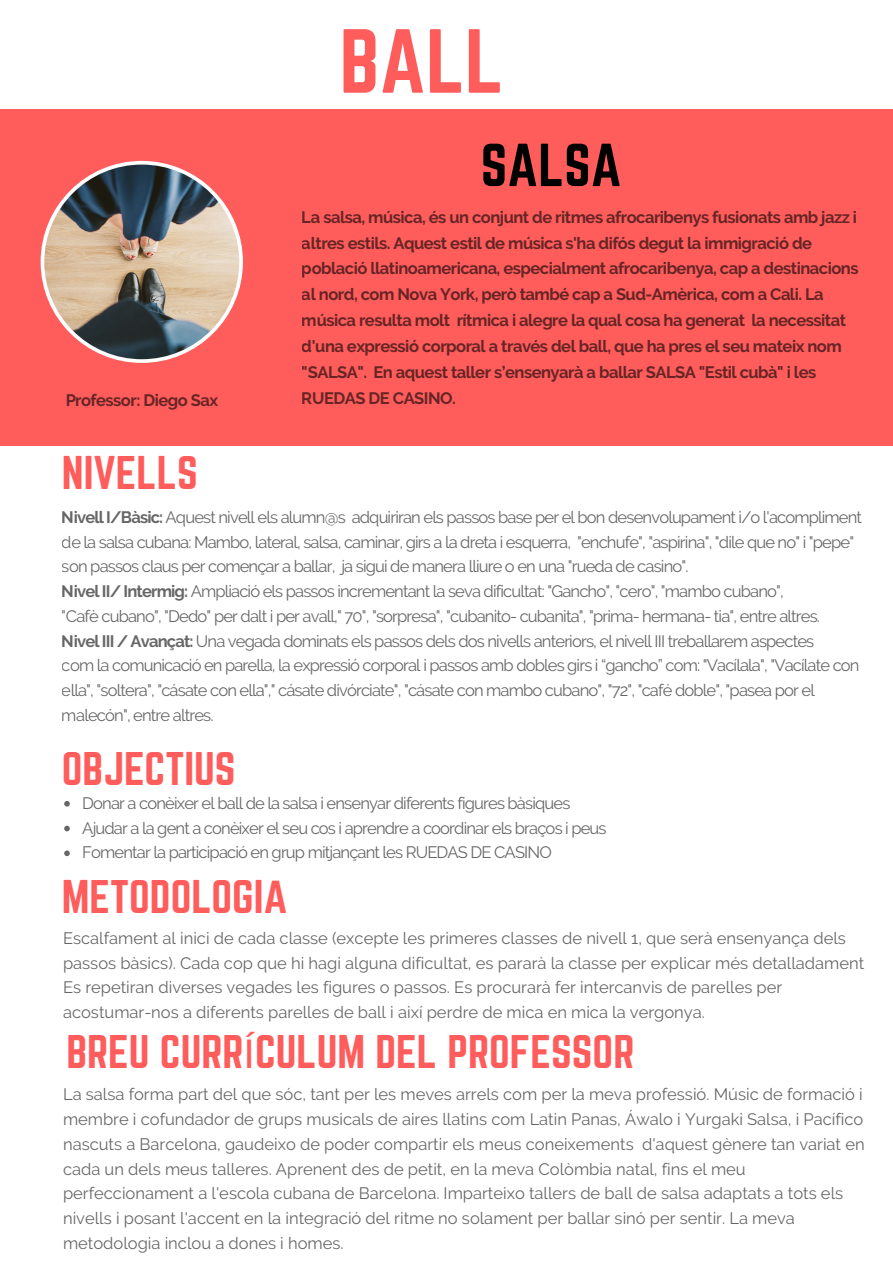
<style>
.page{position:relative;width:893px;height:1263px;background:#fff}
.page>*{position:absolute;margin:0;border:0;box-sizing:border-box;transform-origin:0 0}
.t1{font:79.5px "Norwester";color:#ff5c5c}
.t2{font:52.95px "Norwester";color:#000}
.t3{font:41.4px "Norwester";color:#ff5c5c}
.t4{font:16.5px/24.8px "Raleway";letter-spacing:-.05em;color:#000}
.t5{font:16.5px/24.8px "Raleway";color:#000}
.t6{font:700 16.5px/26px "Raleway";letter-spacing:-.03em;color:#000}
.s1{font-weight:700}
.s2{font-family:"Liberation Sans"}
</style>
<div class="page">
<div style="left:0;top:109px;width:893px;height:337px;background:#ff5c5c"></div>
<svg style="left:41px;top:161px;width:202px;height:202px"></svg>
<svg style="left:64px;top:801px;width:6px;height:5px"></svg>
<svg style="left:64px;top:826px;width:6px;height:5px"></svg>
<svg style="left:64px;top:850px;width:6px;height:6px"></svg>
<p class="t6" style="left:65px;top:387px;width:154px">Professor: Diego Sax</p>
<h3 class="t3" style="left:62px;top:453px;width:137px">NIVELLS</h3>
<h1 class="t1" style="left:340px;top:23px;width:166px">BALL</h1>
<h2 class="t2" style="left:481px;top:140px;width:142px">SALSA</h2>
<p class="t6" style="left:302px;top:204px;width:558px">La salsa, música, és un conjunt de ritmes afrocaribenys fusionats amb jazz i altres estils. Aquest estil de música s'ha difós degut la immigració de població llatinoamericana, especialment afrocaribenya, cap a destinacions al nord, com Nova York, però també cap a Sud-Amèrica, com a Cali. La música resulta molt rítmica i alegre la qual cosa ha generat la necessitat d'una expressió corporal a través del ball, que ha pres el seu mateix nom "SALSA". En aquest taller s’ensenyarà a ballar SALSA "Estil cubà" i les RUEDAS DE CASINO.</p>
<p class="t4" style="left:62px;top:505px;width:802px"><span class="s1">Nivell I/Bàsic:</span> Aquest nivell els alumn@s adquiriran els passos base per el bon desenvolupament i/o l'acompliment de la salsa cubana: Mambo, lateral, salsa, caminar, girs a la dreta i esquerra, "enchufe", "aspirina", "dile que no" i "pepe" son passos claus per començar a ballar, ja sigui de manera lliure o en una "rueda de casino".<br><span class="s1">Nivel II/ Intermig:</span> Ampliació els passos incrementant la seva dificultat: "Gancho", "cero", "mambo cubano",<br>"Cafè cubano", "Dedo" per dalt i per avall," 70", "sorpresa", "cubanito- cubanita", "prima- hermana- tia", entre altres.<br><span class="s1">Nivel III / Avançat:</span> Una vegada dominats els passos dels dos nivells anteriors, el nivell III treballarem aspectes<br>com la comunicació en parella, la expressió corporal i passos amb dobles girs i “gancho” com: "Vacílala", "Vacílate con ella", "soltera", "cásate con ella"," cásate divórciate", "cásate con mambo cubano", "72", "café doble", "pasea por el malecón", entre altres.</p>
<h3 class="t3" style="left:62px;top:749px;width:175px">OBJECTIUS</h3>
<p class="t4" style="left:82px;top:791px;width:526px">Donar a conèixer el ball de la salsa i ensenyar diferents figures bàsiques<br>Ajudar a la gent a conèixer el seu cos i aprendre a coordinar els braços i peus<br>Fomentar la participació en grup mitjançant les RUEDAS DE CASINO</p>
<h3 class="t3" style="left:62px;top:876px;width:227px">METODOLOGIA</h3>
<p class="t5" style="left:63px;top:925px;width:803px">Escalfament al inici de cada classe (excepte les primeres classes de nivell 1, que serà ensenyança dels passos bàsics). Cada cop que hi hagi alguna dificultat, es pararà la classe per explicar més detalladament Es repetiran diverses vegades les figures o passos. Es procurarà fer intercanvis de parelles per acostumar-nos a diferents parelles de ball i així perdre de mica en mica la vergonya.</p>
<h3 class="t3" style="left:66px;top:1032px;width:569px">BREU CURR<span class="s2">Í</span>CULUM DEL PROFESSOR</h3>
<p class="t5" style="left:63px;top:1082px;width:803px">La salsa forma part del que sóc, tant per les meves arrels com per la meva professió. Músic de formació i membre i cofundador de grups musicals de aires llatins com Latin Panas, Áwalo i Yurgaki Salsa, i Pacífico nascuts a Barcelona, gaudeixo de poder compartir els meus coneixements d'aquest gènere tan variat en cada un dels meus talleres. Aprenent des de petit, en la meva Colòmbia natal, fins el meu perfeccionament a l'escola cubana de Barcelona. Imparteixo tallers de ball de salsa adaptats a tots els nivells i posant l'accent en la integració del ritme no solament per ballar sinó per sentir. La meva metodologia inclou a dones i homes.</p>
</div>
